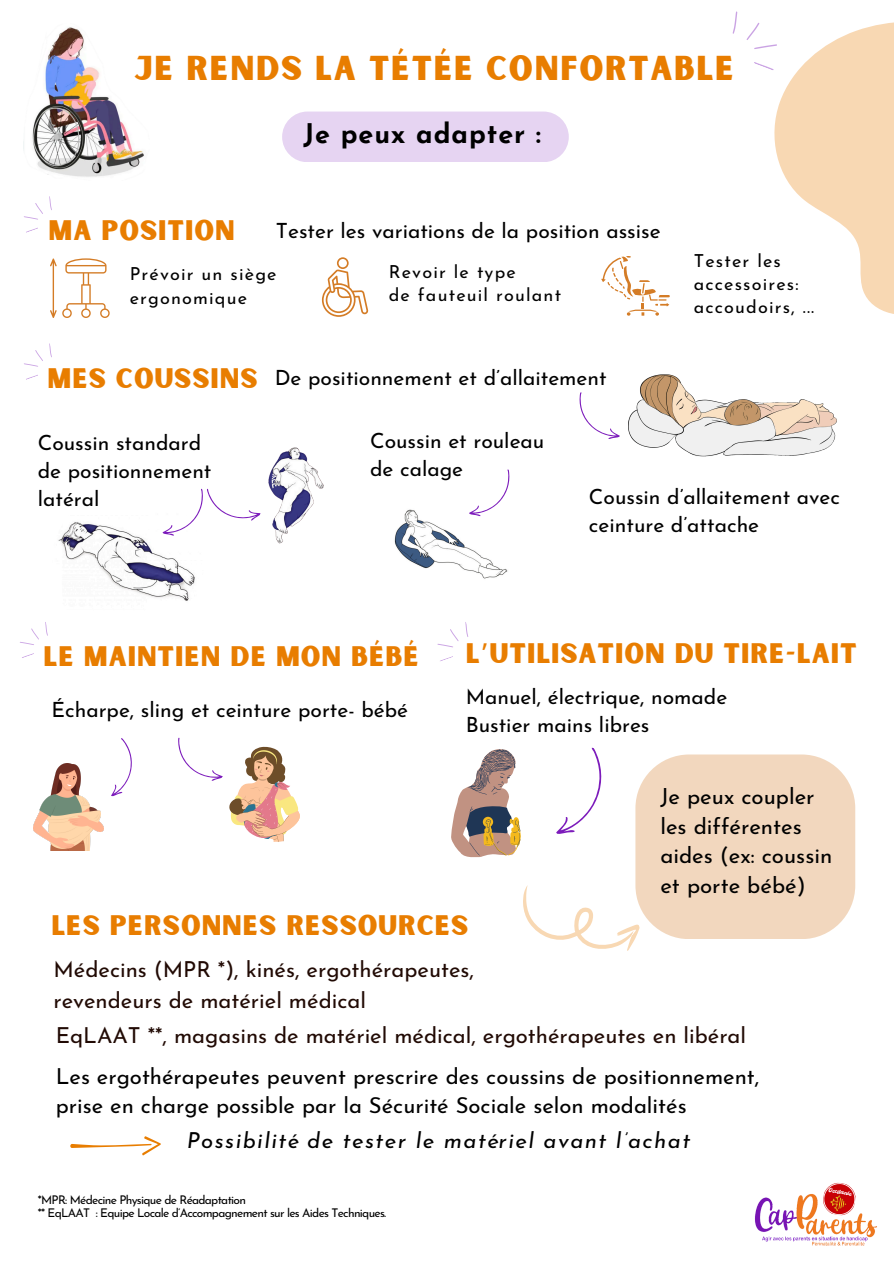
<style>
.page{position:relative;width:894px;height:1264px;background:#fff}
.page>*{position:absolute;margin:0;border:0;box-sizing:border-box;transform-origin:0 0}
.t1{font:33px "Sunborn Sans One";letter-spacing:.05em;color:#e87d00}
.t2{font:27px "Sunborn Sans One";letter-spacing:.035em;color:#e87d00}
.t3{font:700 27px "Josefin Sans";letter-spacing:.035em;color:#000}
.t4{font:22.2px/29.5px "Josefin Sans";color:#000}
.t5{font:22.05px/30.3px "Josefin Sans";color:#210a04}
.t6{font:22.05px/29.2px "Josefin Sans";color:#000}
.t7{font:italic 22.05px "Josefin Sans";letter-spacing:.065em;color:#000}
.t8{font:21px/28.2px "Josefin Sans";color:#000}
.t9{font:18px/23.1px "Josefin Sans";letter-spacing:.065em;color:#000}
.t10{font:12px/13px "Josefin Sans";letter-spacing:-.06em;color:#000}
.t11{font:5.85px "Batuphat Script";color:#fff}
.s1{font-family:"Noto Sans Gurmukhi"}
</style>
<div class="page">
<div style="left:282px;top:111px;width:286px;height:51px;background:#e6d4f2;border-radius:25px"></div>
<svg style="left:50px;top:258px;width:60px;height:60px"></svg>
<svg style="left:601px;top:256px;width:68px;height:60px"></svg>
<svg style="left:322px;top:257px;width:46px;height:60px"></svg>
<img style="left:51px;top:488px;width:152px;height:152px;border-radius:50%">
<img style="left:199px;top:447px;width:125px;height:140px">
<svg style="left:159px;top:488px;width:103px;height:58px"></svg>
<img style="left:394px;top:509px;width:114px;height:70px">
<svg style="left:466px;top:469px;width:44px;height:57px"></svg>
<img style="left:628px;top:374px;width:208px;height:83px">
<svg style="left:579px;top:392px;width:41px;height:47px"></svg>
<img style="left:32px;top:27px;width:112px;height:150px">
<svg style="left:824px;top:1182px;width:30px;height:10px"></svg>
<img style="left:754px;top:1192px;width:123px;height:54px">
<svg style="left:710px;top:22px;width:183px;height:383px"></svg>
<svg style="left:728px;top:11px;width:49px;height:45px"></svg>
<svg style="left:753px;top:62px;width:20px;height:9px"></svg>
<img style="left:34px;top:764px;width:70px;height:86px">
<svg style="left:111px;top:738px;width:21px;height:59px"></svg>
<svg style="left:178px;top:737px;width:122px;height:105px"></svg>
<svg style="left:70px;top:1136px;width:91px;height:19px"></svg>
<svg style="left:20px;top:622px;width:28px;height:36px"></svg>
<svg style="left:437px;top:622px;width:32px;height:39px"></svg>
<svg style="left:24px;top:343px;width:28px;height:37px"></svg>
<svg style="left:24px;top:196px;width:28px;height:37px"></svg>
<div style="left:635px;top:754px;width:220px;height:185px;background:#f2d7be;border-radius:54px"></div>
<svg style="left:451px;top:747px;width:194px;height:204px"></svg>
<p class="t1" style="left:134px;top:47px;width:601px">JE RENDS LA TÉTÉE CONFORTABLE</p>
<p class="t3" style="left:303px;top:123px;width:239px">Je peux adapter :</p>
<h5 class="t2" style="left:49px;top:213px;width:188px">MA POSITION</h5>
<p class="t8" style="left:276px;top:219px;width:386px">Tester les variations de la position assise</p>
<p class="t9" style="left:130px;top:264px;width:148px">Prévoir un siège ergonomique</p>
<h4 class="t9" style="left:388px;top:262px;width:174px">Revoir le type<br>de fauteuil roulant</h4>
<p class="t2" style="left:47px;top:361px;width:211px">MES COUSSINS</p>
<p class="t8" style="left:275px;top:366px;width:333px">De positionnement et d’allaitement</p>
<h4 class="t9" style="left:693px;top:250px;width:122px">Tester les accessoires: accoudoirs, ...</h4>
<h2 class="t8" style="left:38px;top:430px;width:175px">Coussin standard de positionnement latéral</h2>
<h3 class="t8" style="left:370px;top:428px;width:176px">Coussin et rouleau de calage</h3>
<p class="t8" style="left:588px;top:485px;width:252px">Coussin d’allaitement avec ceinture d’attache</p>
<p class="t2" style="left:44px;top:639px;width:377px">LE MAINTIEN DE MON BÉBÉ</p>
<p class="t8" style="left:51px;top:697px;width:358px">Écharpe, sling et ceinture porte- bébé</p>
<h3 class="t2" style="left:465px;top:636px;width:392px">L<span class="s1">’</span>UTILISATION DU TIRE-LAIT</h3>
<h4 class="t8" style="left:465px;top:684px;width:263px">Manuel, électrique, nomade<br>Bustier mains libres</h4>
<h3 class="t4" style="left:660px;top:783px;width:173px">Je peux coupler les différentes aides (ex: coussin et porte bébé)</h3>
<p class="t2" style="left:51px;top:907px;width:418px">LES PERSONNES RESSOURCES</p>
<p class="t5" style="left:53px;top:956px;width:422px">Médecins (MPR *), kinés, ergothérapeutes, revendeurs de matériel médical</p>
<p class="t5" style="left:56px;top:1022px;width:691px">EqLAAT **, magasins de matériel médical, ergothérapeutes en libéral</p>
<h4 class="t6" style="left:56px;top:1063px;width:705px">Les ergothérapeutes peuvent prescrire des coussins de positionnement, prise en charge possible par la Sécurité Sociale selon modalités</h4>
<p class="t7" style="left:187px;top:1131px;width:504px">Possibilité de tester le matériel avant l’achat</p>
<h3 class="t10" style="left:38px;top:1194px;width:350px">*MPR: Médecine Physique de Réadaptation<br>** EqLAAT : Equipe Locale d’Accompagnement sur les Aides Techniques.</h3>
<p class="t11" style="left:829px;top:1187px;width:25px;rotate:9deg">Occitanie</p>
</div>
